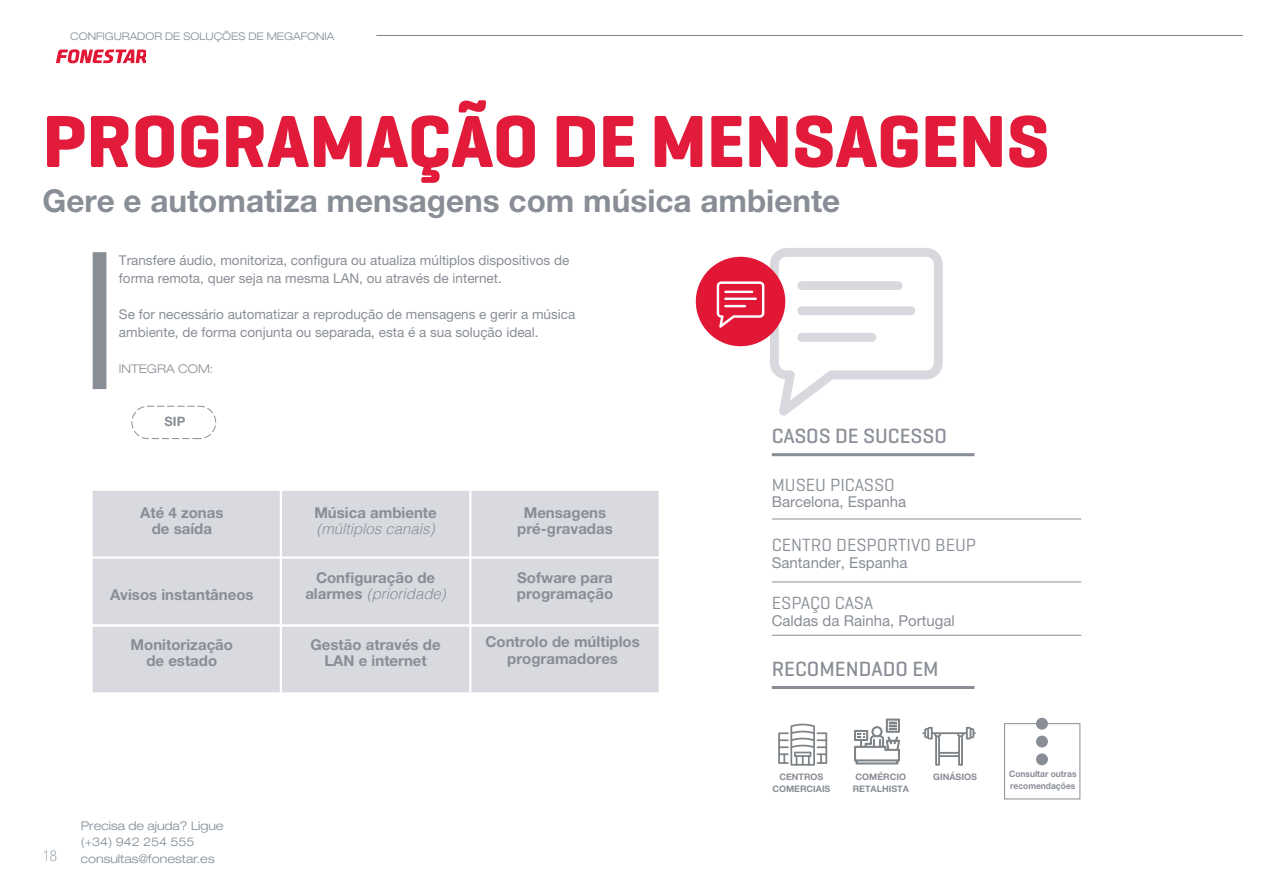
<style>
.page{position:relative;width:1263px;height:893px;background:#fff}
.page>*{position:absolute;margin:0;border:0;box-sizing:border-box;transform-origin:0 0}
.t1{font:700 75px "Geogrotesque";color:#e11b39}
.t2{font:700 31.5px "Helvetica Neue LT Pro";color:#898e96}
.t3{font:500 21px "Geogrotesque";color:#898e96}
.t4{font:18px "Geogrotesque";color:#898e96}
.t5{font:700 15px/16.5px "Helvetica Neue LT Pro";color:#898e96;text-align:center}
.t6{font:15px "Helvetica Neue LT Pro";color:#898e96}
.t7{font:italic 300 15px "Helvetica";color:#898e96}
.t8{font:100 condensed 15px "Helvetica Neue LT Pro";color:#7f8b96}
.t9{font:13.5px/18px "Helvetica Neue LT Pro";color:#898e96}
.t10{font:700 12.9px "Helvetica Neue LT Pro";color:#898e96}
.t11{font:300 expanded 12px/16.5px "Helvetica Neue LT Pro";color:#7f8b96}
.t12{font:300 expanded 12px "Helvetica Neue LT Pro";color:#898e96}
.t13{font:300 expanded 10.5px "Helvetica Neue LT Pro";color:#7f8b96}
.t14{font:700 9.3px "Helvetica Neue LT Pro";color:#898e96}
.t15{font:700 9px/12px "Helvetica Neue LT Pro";color:#898e96;text-align:center}
.t16{font:700 9px/12px "Helvetica Neue LT Pro";color:#898e96;scale:.94 1}
.s1{font-family:"Helvetica Neue LT Pro";font-weight:700;font-style:normal}
</style>
<div class="page">
<svg style="left:778px;top:724px;width:49px;height:42px"></svg>
<div style="left:1036px;top:718px;width:12px;height:12px;background:#898e96;border-radius:50%"></div>
<div style="left:1036px;top:736px;width:12px;height:11px;background:#898e96;border-radius:50%"></div>
<div style="left:1036px;top:753px;width:12px;height:12px;background:#898e96;border-radius:50%"></div>
<div style="left:1004px;top:723px;width:76px;height:76px;border:1px solid #898e96"></div>
<svg style="left:854px;top:718px;width:46px;height:47px"></svg>
<svg style="left:922px;top:727px;width:54px;height:39px"></svg>
<hr style="left:376px;top:35px;width:867px;height:1px;background:#7f8487">
<svg style="left:56px;top:49px;width:89px;height:14px"></svg>
<div style="left:93px;top:252px;width:13px;height:137px;background:#898e96"></div>
<div style="left:93px;top:491px;width:187px;height:65px;background:#d8dadf"></div>
<div style="left:93px;top:559px;width:187px;height:65px;background:#d8dadf"></div>
<div style="left:93px;top:627px;width:187px;height:65px;background:#d8dadf"></div>
<div style="left:282px;top:491px;width:187px;height:65px;background:#d8dadf"></div>
<div style="left:471px;top:491px;width:188px;height:65px;background:#d8dadf"></div>
<div style="left:282px;top:559px;width:187px;height:65px;background:#d8dadf"></div>
<div style="left:471px;top:559px;width:188px;height:65px;background:#d8dadf"></div>
<div style="left:282px;top:627px;width:187px;height:65px;background:#d8dadf"></div>
<div style="left:471px;top:627px;width:188px;height:65px;background:#d8dadf"></div>
<div style="left:772px;top:453px;width:202px;height:3px;background:#898e96;border:2px solid #898e96"></div>
<hr style="left:772px;top:686px;width:202px;height:3px;background:#898e96">
<hr style="left:772px;top:519px;width:309px;height:1px;background:#898e96">
<hr style="left:772px;top:582px;width:309px;height:1px;background:#898e96">
<hr style="left:772px;top:635px;width:309px;height:1px;background:#898e96">
<svg style="left:696px;top:248px;width:247px;height:168px"></svg>
<hr style="left:724px;top:305px;width:22px;height:2px;background:#fff">
<hr style="left:724px;top:298px;width:33px;height:2px;background:#fff">
<hr style="left:724px;top:291px;width:29px;height:2px;background:#fff">
<div style="left:131px;top:406px;width:85px;height:33px;border:1px dashed #898e96;border-radius:16px"></div>
<p class="t13" style="left:70px;top:30px;width:266px">CONFIGURADOR DE SOLUÇÕES DE MEGAFONIA</p>
<h1 class="t1" style="left:43px;top:95px;width:1008px">PROGRAMAÇÃO DE MENSAGENS</h1>
<h2 class="t2" style="left:43px;top:181px;width:799px">Gere e automatiza mensagens com música ambiente</h2>
<p class="t9" style="left:119px;top:251px;width:452px">Transfere áudio, monitoriza, configura ou atualiza múltiplos dispositivos de forma remota, quer seja na mesma LAN, ou através de internet.</p>
<p class="t9" style="left:119px;top:305px;width:458px">Se for necessário automatizar a reprodução de mensagens e gerir a música ambiente, de forma conjunta ou separada, esta é a sua solução ideal.</p>
<p class="t12" style="left:119px;top:361px;width:96px">INTEGRA COM:</p>
<p class="t10" style="left:165px;top:414px;width:22px">SIP</p>
<p class="t5" style="left:140px;top:504px;width:85px">Até 4 zonas de saída</p>
<p class="t5" style="left:314px;top:504px;width:124px">Música ambiente</p>
<p class="t7" style="left:316px;top:516px;width:120px">(múltiplos canais)</p>
<p class="t14" style="left:420px;top:525px;width:33px">DANTE</p>
<p class="t5" style="left:110px;top:586px;width:145px">Avisos instantâneos</p>
<p class="t5" style="left:316px;top:569px;width:121px">Configuração de</p>
<p class="t7" style="left:305px;top:581px;width:142px"><span class="s1">alarmes</span> (prioridade)</p>
<p class="t5" style="left:517px;top:504px;width:97px">Mensagens pré-gravadas</p>
<p class="t5" style="left:517px;top:569px;width:98px;text-align:left">Sofware para programação</p>
<p class="t14" style="left:566px;top:570px;width:21px">SDK</p>
<p class="t5" style="left:131px;top:636px;width:104px">Monitorização de estado</p>
<p class="t5" style="left:311px;top:636px;width:132px">Gestão através de<br>LAN e internet</p>
<p class="t5" style="left:485px;top:633px;width:156px">Controlo de múltiplos programadores</p>
<p class="t8" style="left:43px;top:848px;width:16px">18</p>
<p class="t11" style="left:81px;top:817px;width:144px">Precisa de ajuda? Ligue (+34) 942 254 555 consultas@fonestar.es</p>
<h3 class="t3" style="left:772px;top:423px;width:177px">CASOS DE SUCESSO</h3>
<h3 class="t4" style="left:772px;top:474px;width:125px">MUSEU PICASSO</h3>
<p class="t6" style="left:772px;top:493px;width:136px">Barcelona, Espanha</p>
<h3 class="t4" style="left:772px;top:534px;width:206px">CENTRO DESPORTIVO BEUP</h3>
<p class="t6" style="left:772px;top:554px;width:137px">Santander, Espanha</p>
<h3 class="t4" style="left:772px;top:592px;width:103px">ESPAÇO CASA</h3>
<p class="t6" style="left:772px;top:611px;width:185px">Caldas da Rainha, Portugal</p>
<h3 class="t3" style="left:772px;top:655px;width:168px">RECOMENDADO EM</h3>
<p class="t15" style="left:772px;top:770px;width:60px">CENTROS<br>COMERCIAIS</p>
<p class="t15" style="left:853px;top:770px;width:58px">COMÉRCIO<br>RETALHISTA</p>
<p class="t15" style="left:933px;top:770px;width:45px">GINÁSIOS</p>
<p class="t16" style="left:1009px;top:768px;width:73px">Consultar outras recomendações</p>
</div>
